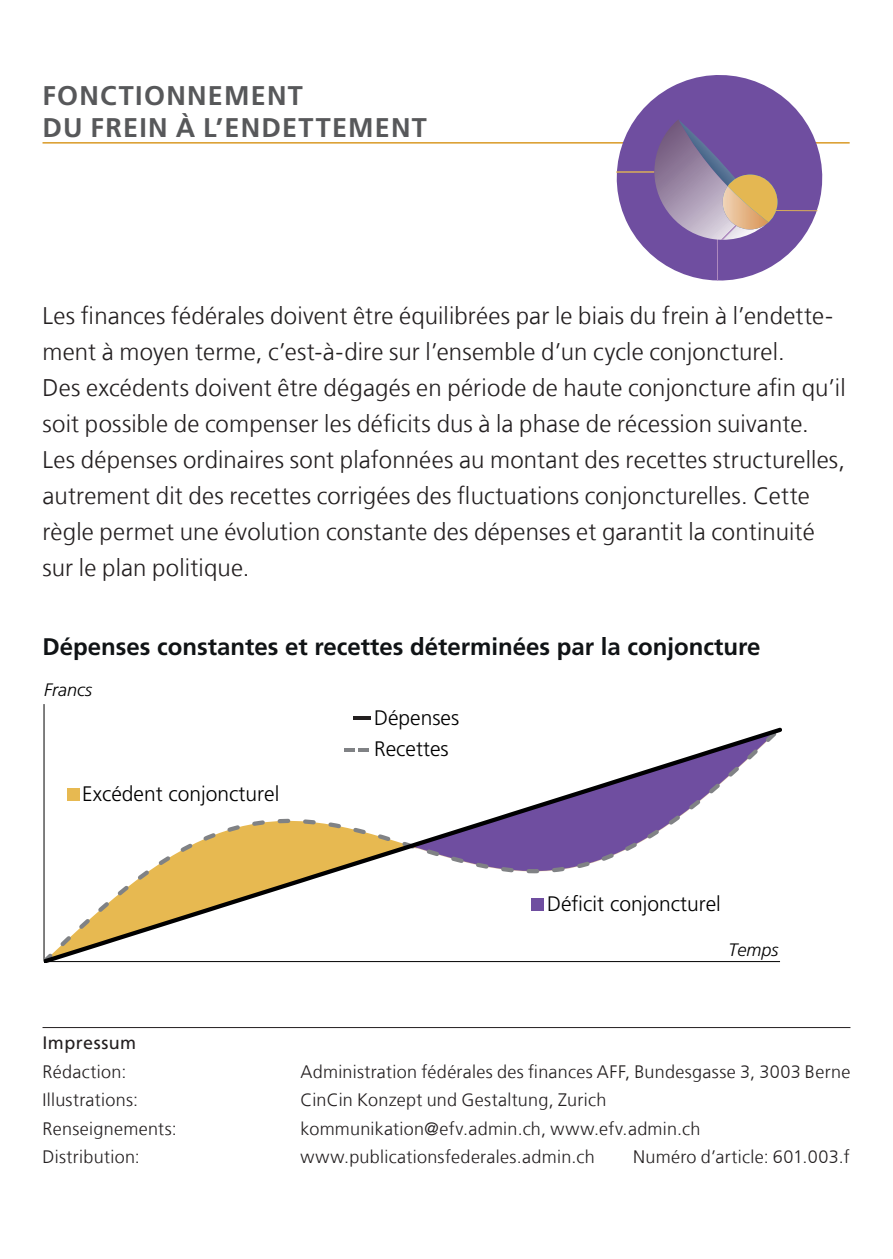
<style>
.page{position:relative;width:893px;height:1259px;background:#fff}
.page>*{position:absolute;margin:0;border:0;box-sizing:border-box;transform-origin:0 0}
.Tab_gelb_Titel{font:700 27px "Frutiger LT Com";letter-spacing:.045em;color:#57585a}
.Tab_blau_Titel_ohne{font:700 27px "Frutiger LT Com";letter-spacing:.045em;color:#57585a}
.GT{font:300 24px/36px "Frutiger LT Com";letter-spacing:.01em;color:#231f20}
.t1{font:700 24px "Frutiger LT Com";color:#101315}
.t2{font:300 21px "Frutiger LT Com";color:#000001}
.Impressum{font:300 18px "Frutiger LT Com";letter-spacing:.015em;color:#231f20}
.t3{font:italic 300 18px "Frutiger LT Com";color:#000001}
.Impressum_Titel{font:18px "Frutiger LT Com";letter-spacing:.025em;color:#231f20}
</style>
<div class="page">
<hr style="left:43px;top:142px;width:807px;height:2px;background:#d99a27">
<hr style="left:44px;top:704px;width:1px;height:257px;background:#000001">
<svg style="left:44px;top:724px;width:737px;height:238px"></svg>
<svg style="left:344px;top:748px;width:25px;height:3px"></svg>
<hr style="left:353px;top:716px;width:17px;height:4px;background:#231f20">
<div style="left:531px;top:898px;width:13px;height:13px;background:#6f4ea0"></div>
<div style="left:67px;top:788px;width:13px;height:13px;background:#e7b951"></div>
<svg style="left:602px;top:75px;width:235px;height:206px;fill:#6f4ea0"></svg>
<hr style="left:717px;top:238px;width:1px;height:43px;background:#b590c2">
<hr style="left:616px;top:171px;width:38px;height:2px;background:#e4b752">
<hr style="left:769px;top:210px;width:49px;height:1px;background:#e4b752">
<svg style="left:654px;top:119px;width:124px;height:121px;background:#957b9c"></svg>
<hr style="left:43px;top:1027px;width:807px;height:1px;background:#231f20">
<p class="Tab_blau_Titel_ohne" style="left:43px;top:80px;width:262px">FONCTIONNEMENT</p>
<p class="Tab_gelb_Titel" style="left:43px;top:112px;width:386px">DU FREIN À L’ENDETTEMENT</p>
<p class="GT" style="left:43px;top:298px;width:805px">Les finances fédérales doivent être équilibrées par le biais du frein à l’endette&shy;ment à moyen terme, c’est-à-dire sur l’ensemble d’un cycle conjoncturel.<br>Des excédents doivent être dégagés en période de haute conjoncture afin qu’il soit possible de compenser les déficits dus à la phase de récession suivante.<br>Les dépenses ordinaires sont plafonnées au montant des recettes structurelles, autrement dit des recettes corrigées des fluctuations conjoncturelles. Cette règle permet une évolution constante des dépenses et garantit la continuité sur le plan politique.</p>
<p class="t1" style="left:43px;top:632px;width:719px">Dépenses constantes et recettes déterminées par la conjoncture</p>
<p class="t3" style="left:44px;top:678px;width:49px">Francs</p>
<p class="t2" style="left:82px;top:782px;width:199px">Excédent conjoncturel</p>
<p class="t2" style="left:374px;top:705px;width:87px">Dépenses</p>
<p class="t2" style="left:374px;top:737px;width:76px">Recettes</p>
<p class="t2" style="left:547px;top:891px;width:175px">Déficit conjoncturel</p>
<p class="t3" style="left:729px;top:939px;width:52px">Temps</p>
<p class="Impressum_Titel" style="left:43px;top:1032px;width:95px">Impressum</p>
<p class="Impressum" style="left:43px;top:1061px;width:85px">Rédaction:</p>
<p class="Impressum" style="left:301px;top:1061px;width:551px">Administration fédérales des finances AFF, Bundesgasse 3, 3003 Berne</p>
<p class="Impressum" style="left:43px;top:1089px;width:97px">Illustrations:</p>
<p class="Impressum" style="left:301px;top:1089px;width:307px">CinCin Konzept und Gestaltung, Zurich</p>
<p class="Impressum" style="left:43px;top:1118px;width:136px">Renseignements:</p>
<p class="Impressum" style="left:301px;top:1118px;width:401px">kommunikation@efv.admin.ch, www.efv.admin.ch</p>
<p class="Impressum" style="left:43px;top:1146px;width:99px">Distribution:</p>
<p class="Impressum" style="left:301px;top:1146px;width:296px">www.publicationsfederales.admin.ch</p>
<p class="Impressum" style="left:633px;top:1146px;width:218px">Numéro d’article: 601.003.f</p>
</div>
